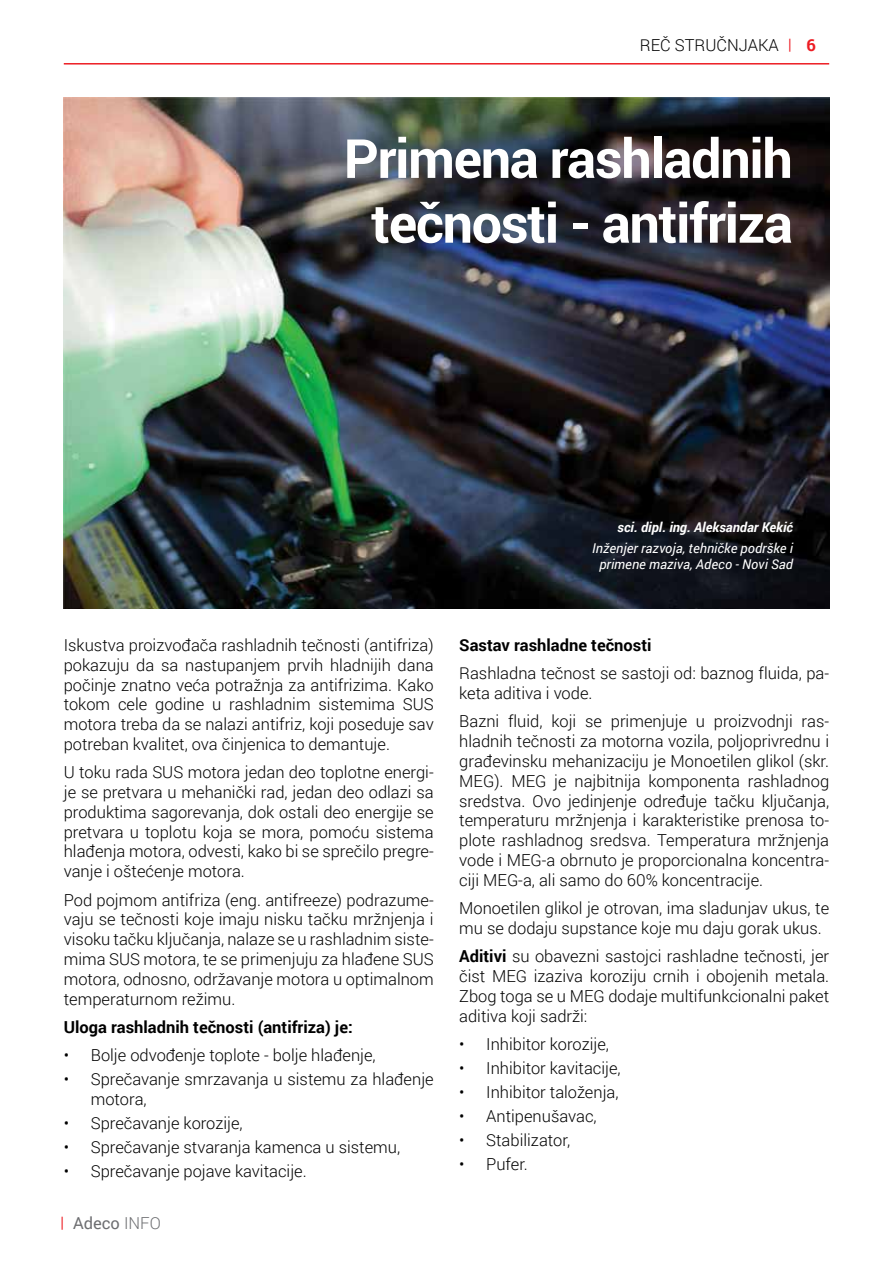
<style>
.page{position:relative;width:893px;height:1263px;background:#fff}
.page>*{position:absolute;margin:0;border:0;box-sizing:border-box;transform-origin:0 0}
.t1{font:700 54px/64.8px "Roboto";letter-spacing:-.025em;color:#fff;text-align:center}
.t2{font:300 16.5px/19.8px "Roboto";color:#000;text-align:justify}
.t3{font:700 16.5px "Roboto";color:#000}
.t4{font:16.5px "Roboto";color:#6d6e71}
.t5{font:italic 13.5px/16.2px "Roboto";color:#fff;text-align:center}
.t6{font:italic 700 13.5px "Roboto";color:#fff}
.s1{font-family:"Bebas Neue";font-weight:400;color:#ed1d24}
.s2{font-weight:700;color:#ed1d24}
.s3{font-family:"Bebas Neue";color:#ed1d24}
.s4{font-weight:300}
.s5{font-weight:700}
</style>
<div class="page">
<hr style="left:64px;top:63px;width:765px;height:2px;background:#ed1d24">
<img style="left:64px;top:98px;width:765px;height:510px">
<p class="t2" style="left:640px;top:35px;width:177px">REČ STRUČNJAKA <span class="s1">|</span> <span class="s2">6</span></p>
<h1 class="t1" style="left:344px;top:124px;width:451px">Primena rashladnih tečnosti - antifriza</h1>
<p class="t6" style="left:617px;top:518px;width:177px">sci. dipl. ing. Aleksandar Kekić</p>
<p class="t5" style="left:592px;top:539px;width:202px">Inženjer razvoja, tehničke podrške i primene maziva, Adeco - Novi Sad</p>
<p class="t2" style="left:64px;top:635px;width:371px">Iskustva proizvođača rashladnih tečnosti (antifriza) pokazuju da sa nastupanjem prvih hladnijih dana počinje znatno veća potražnja za antifrizima. Kako tokom cele godine u rashladnim sistemima SUS motora treba da se nalazi antifriz, koji poseduje sav potreban kvalitet, ova činjenica to demantuje.</p>
<p class="t2" style="left:64px;top:762px;width:371px">U toku rada SUS motora jedan deo toplotne energi&shy;je se pretvara u mehanički rad, jedan deo odlazi sa produktima sagorevanja, dok ostali deo energije se pretvara u toplotu koja se mora, pomoću sistema hlađenja motora, odvesti, kako bi se sprečilo pregre&shy;vanje i oštećenje motora.</p>
<p class="t2" style="left:64px;top:889px;width:371px">Pod pojmom antifriza (eng. antifreeze) podrazume&shy;vaju se tečnosti koje imaju nisku tačku mržnjenja i visoku tačku ključanja, nalaze se u rashladnim siste&shy;mima SUS motora, te se primenjuju za hlađene SUS motora, odnosno, održavanje motora u optimalnom temperaturnom režimu.</p>
<p class="t3" style="left:64px;top:1015px;width:290px">Uloga rashladnih tečnosti (antifriza) je:</p>
<p class="t2" style="left:64px;top:1045px;width:313px">• Bolje odvođenje toplote - bolje hlađenje,</p>
<p class="t2" style="left:91px;top:1069px;width:344px;text-indent:-27px">• Sprečavanje smrzavanja u sistemu za hlađenje motora,</p>
<p class="t2" style="left:64px;top:1113px;width:180px">• Sprečavanje korozije,</p>
<p class="t2" style="left:64px;top:1137px;width:338px">• Sprečavanje stvaranja kamenca u sistemu,</p>
<p class="t2" style="left:64px;top:1161px;width:244px">• Sprečavanje pojave kavitacije.</p>
<p class="t4" style="left:59px;top:1212px;width:103px"><span class="s3">|</span> Adeco <span class="s4">INFO</span></p>
<p class="t3" style="left:459px;top:633px;width:194px">Sastav rashladne tečnosti</p>
<p class="t2" style="left:459px;top:663px;width:371px">Rashladna tečnost se sastoji od: baznog fluida, pa&shy;keta aditiva i vode.</p>
<p class="t2" style="left:459px;top:711px;width:371px">Bazni fluid, koji se primenjuje u proizvodnji ras&shy;hladnih tečnosti za motorna vozila, poljoprivrednu i građevinsku mehanizaciju je Monoetilen glikol (skr.<br>MEG). MEG je najbitnija komponenta rashladnog sredstva. Ovo jedinjenje određuje tačku ključanja, temperaturu mržnjenja i karakteristike prenosa to&shy;plote rashladnog sredsva. Temperatura mržnjenja vode i MEG-a obrnuto je proporcionalna koncentra&shy;ciji MEG-a, ali samo do 60% koncentracije.</p>
<p class="t2" style="left:459px;top:898px;width:371px">Monoetilen glikol je otrovan, ima sladunjav ukus, te mu se dodaju supstance koje mu daju gorak ukus.</p>
<p class="t2" style="left:459px;top:946px;width:371px"><span class="s5">Aditivi</span> su obavezni sastojci rashladne tečnosti, jer čist MEG izaziva koroziju crnih i obojenih metala.<br>Zbog toga se u MEG dodaje multifunkcionalni paket aditiva koji sadrži:</p>
<p class="t2" style="left:459px;top:1033px;width:151px">• Inhibitor korozije,</p>
<p class="t2" style="left:459px;top:1057px;width:163px">• Inhibitor kavitacije,</p>
<p class="t2" style="left:459px;top:1082px;width:161px">• Inhibitor taloženja,</p>
<p class="t2" style="left:459px;top:1106px;width:139px">• Antipenušavac,</p>
<p class="t2" style="left:459px;top:1130px;width:112px">• Stabilizator,</p>
<p class="t2" style="left:459px;top:1154px;width:70px">• Pufer.</p>
</div>
